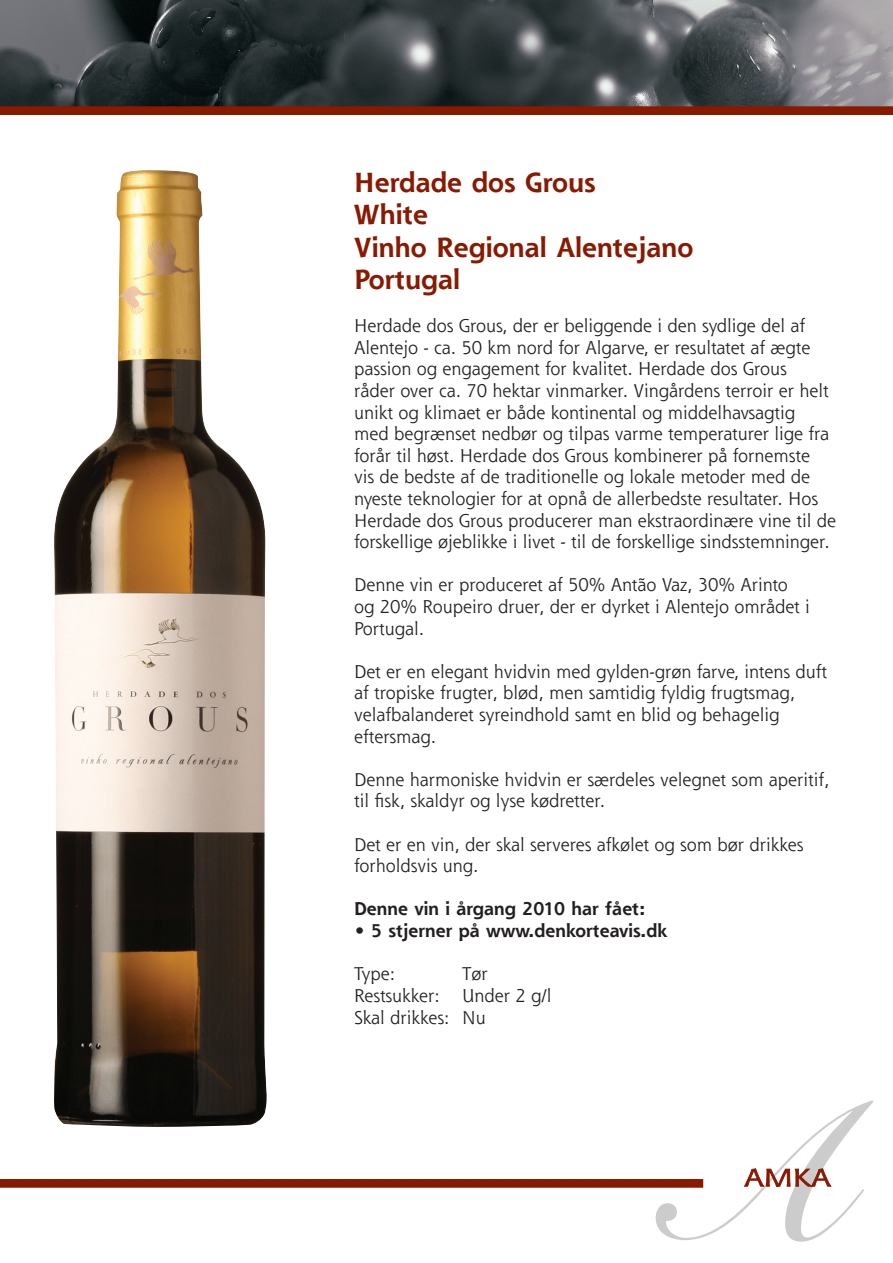
<style>
.page{position:relative;width:893px;height:1263px;background:#fff}
.page>*{position:absolute;margin:0;border:0;box-sizing:border-box;transform-origin:0 0}
.Vinnanvn{font:700 27px "Shannon";color:#891a02}
.Vintekst{font:18px/21.6px "Shannon";color:#231f20}
.Vintekst_anbefaler{font:700 18px "Shannon";color:#231f20}
</style>
<div class="page">
<img style="left:0;top:0;width:893px;height:106px">
<div style="left:0;top:107px;width:893px;height:7px;background:#891a02"></div>
<div style="left:0;top:106px;width:893px;height:9px;border:2px solid #891a02"></div>
<img style="left:54px;top:170px;width:213px;height:957px">
<div style="left:0;top:1180px;width:702px;height:7px;background:#891a02"></div>
<div style="left:0;top:1179px;width:703px;height:9px;border:2px solid #891a02"></div>
<svg style="left:656px;top:1100px;width:218px;height:142px"></svg>
<p class="Vinnanvn" style="left:354px;top:165px;width:243px">Herdade dos Grous</p>
<p class="Vinnanvn" style="left:354px;top:198px;width:76px">White</p>
<p class="Vinnanvn" style="left:354px;top:230px;width:341px">Vinho Regional Alentejano</p>
<p class="Vinnanvn" style="left:354px;top:263px;width:108px">Portugal</p>
<p class="Vintekst" style="left:354px;top:315px;width:483px">Herdade dos Grous, der er beliggende i den sydlige del af Alentejo - ca. 50 km nord for Algarve, er resultatet af ægte passion og engagement for kvalitet. Herdade dos Grous<br>råder over ca. 70 hektar vinmarker. Vingårdens terroir er helt unikt og klimaet er både kontinental og middelhavsagtig<br>med begrænset nedbør og tilpas varme temperaturer lige fra forår til høst. Herdade dos Grous kombinerer på fornemste<br>vis de bedste af de traditionelle og lokale metoder med de nyeste teknologier for at opnå de allerbedste resultater. Hos Herdade dos Grous producerer man ekstraordinære vine til de forskellige øjeblikke i livet - til de forskellige sindsstemninger.</p>
<p class="Vintekst" style="left:354px;top:574px;width:457px">Denne vin er produceret af 50% Antão Vaz, 30% Arinto og 20% Roupeiro druer, der er dyrket i Alentejo området i<br>Portugal.</p>
<p class="Vintekst" style="left:354px;top:660px;width:474px">Det er en elegant hvidvin med gylden-grøn farve, intens duft af tropiske frugter, blød, men samtidig fyldig frugtsmag, velafbalanderet syreindhold samt en blid og behagelig eftersmag.</p>
<p class="Vintekst" style="left:354px;top:768px;width:477px">Denne harmoniske hvidvin er særdeles velegnet som aperitif, til fisk, skaldyr og lyse kødretter.</p>
<p class="Vintekst" style="left:354px;top:833px;width:451px">Det er en vin, der skal serveres afkølet og som bør drikkes forholdsvis ung.</p>
<p class="Vintekst_anbefaler" style="left:354px;top:898px;width:293px">Denne vin i årgang 2010 har fået:</p>
<p class="Vintekst_anbefaler" style="left:354px;top:919px;width:315px">• 5 stjerner på www.denkorteavis.dk</p>
<p class="Vintekst" style="left:354px;top:963px;width:43px">Type:</p>
<p class="Vintekst" style="left:462px;top:963px;width:27px">Tør</p>
<p class="Vintekst" style="left:354px;top:984px;width:199px">Restsukker: Under 2 g/l</p>
<p class="Vintekst" style="left:354px;top:1006px;width:133px">Skal drikkes: Nu</p>
</div>
